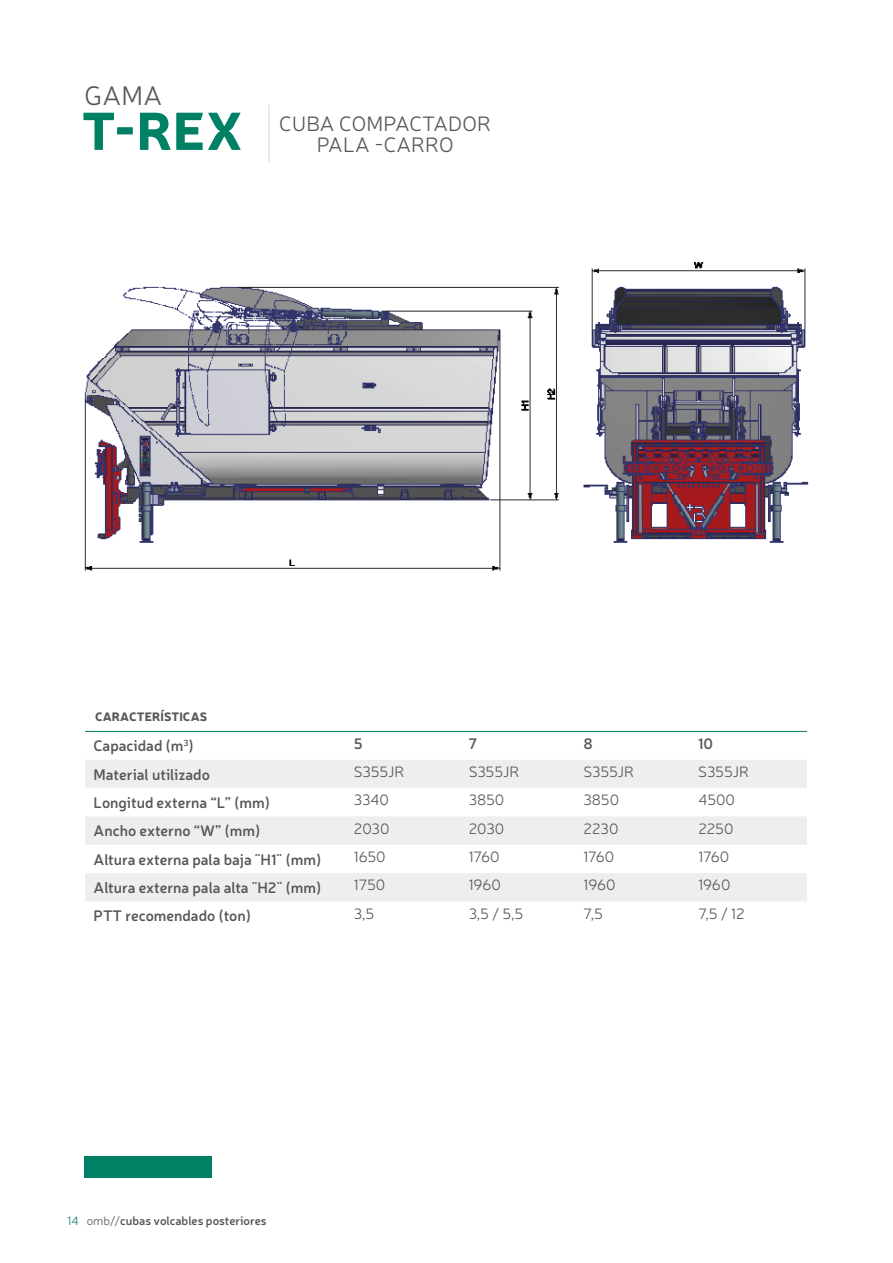
<style>
.page{position:relative;width:893px;height:1263px;background:#fff}
.page>*{position:absolute;margin:0;border:0;box-sizing:border-box;transform-origin:0 0}
.t1{font:900 52.5px "Neris";color:#008165}
.t2{font:300 27px "Neris";color:#555759}
.t3{font:300 21px/21px "Neris";letter-spacing:.01em;color:#555759;text-align:center}
.t4{font:600 15.15px "Neris";color:#555759}
.t5{font:300 15.15px "Neris";color:#555759}
.t6{font:300 12.15px "Neris";color:#008165}
.t7{font:600 12px "Neris";color:#555759}
.t8{font:900 12px "Neris";letter-spacing:.01em;color:#555759}
.s1{font-weight:300}
</style>
<div class="page">
<img style="left:84px;top:261px;width:725px;height:310px">
<hr style="left:85px;top:731px;width:722px;height:1px;background:#008165">
<div style="left:84px;top:1156px;width:128px;height:22px;background:#008165"></div>
<hr style="left:268px;top:105px;width:2px;height:57px;background:#dadada">
<svg style="left:85px;top:760px;width:722px;height:141px;fill:#eee"></svg>
<h2 class="t2" style="left:85px;top:79px;width:79px">GAMA</h2>
<h1 class="t1" style="left:82px;top:92px;width:163px">T-REX</h1>
<h3 class="t3" style="left:279px;top:112px;width:213px">CUBA COMPACTADOR<br>PALA -CARRO</h3>
<p class="t8" style="left:95px;top:708px;width:113px">CARACTERÍSTICAS</p>
<p class="t4" style="left:94px;top:735px;width:102px">Capacidad (m<sup>3</sup>)</p>
<p class="t4" style="left:354px;top:733px;width:10px">5</p>
<p class="t4" style="left:469px;top:733px;width:10px">7</p>
<p class="t4" style="left:583px;top:733px;width:11px">8</p>
<p class="t4" style="left:698px;top:733px;width:16px">10</p>
<p class="t4" style="left:94px;top:764px;width:118px">Material utilizado</p>
<p class="t5" style="left:354px;top:762px;width:52px">S355JR</p>
<p class="t5" style="left:469px;top:762px;width:52px">S355JR</p>
<p class="t5" style="left:583px;top:762px;width:52px">S355JR</p>
<p class="t5" style="left:698px;top:762px;width:52px">S355JR</p>
<p class="t4" style="left:94px;top:792px;width:178px">Longitud externa “L” (mm)</p>
<p class="t5" style="left:354px;top:790px;width:37px">3340</p>
<p class="t5" style="left:469px;top:790px;width:37px">3850</p>
<p class="t5" style="left:583px;top:790px;width:37px">3850</p>
<p class="t5" style="left:698px;top:790px;width:38px">4500</p>
<p class="t4" style="left:94px;top:820px;width:168px">Ancho externo “W” (mm)</p>
<p class="t5" style="left:354px;top:819px;width:37px">2030</p>
<p class="t5" style="left:469px;top:819px;width:37px">2030</p>
<p class="t5" style="left:583px;top:819px;width:36px">2230</p>
<p class="t5" style="left:698px;top:819px;width:37px">2250</p>
<p class="t4" style="left:94px;top:849px;width:229px">Altura externa pala baja ¨H1¨ (mm)</p>
<p class="t5" style="left:354px;top:847px;width:33px">1650</p>
<p class="t5" style="left:469px;top:847px;width:32px">1760</p>
<p class="t5" style="left:583px;top:847px;width:32px">1760</p>
<p class="t5" style="left:698px;top:847px;width:32px">1760</p>
<p class="t4" style="left:94px;top:877px;width:229px">Altura externa pala alta ¨H2¨ (mm)</p>
<p class="t5" style="left:354px;top:875px;width:33px">1750</p>
<p class="t5" style="left:469px;top:875px;width:34px">1960</p>
<p class="t5" style="left:584px;top:875px;width:34px">1960</p>
<p class="t5" style="left:698px;top:875px;width:34px">1960</p>
<p class="t4" style="left:94px;top:905px;width:159px">PTT recomendado (ton)</p>
<p class="t5" style="left:354px;top:904px;width:22px">3,5</p>
<p class="t5" style="left:469px;top:904px;width:56px">3,5 / 5,5</p>
<p class="t5" style="left:584px;top:904px;width:21px">7,5</p>
<p class="t5" style="left:698px;top:904px;width:48px">7,5 / 12</p>
<p class="t6" style="left:68px;top:1213px;width:13px">14</p>
<p class="t7" style="left:87px;top:1213px;width:181px"><span class="s1">omb//</span>cubas volcables posteriores</p>
</div>
